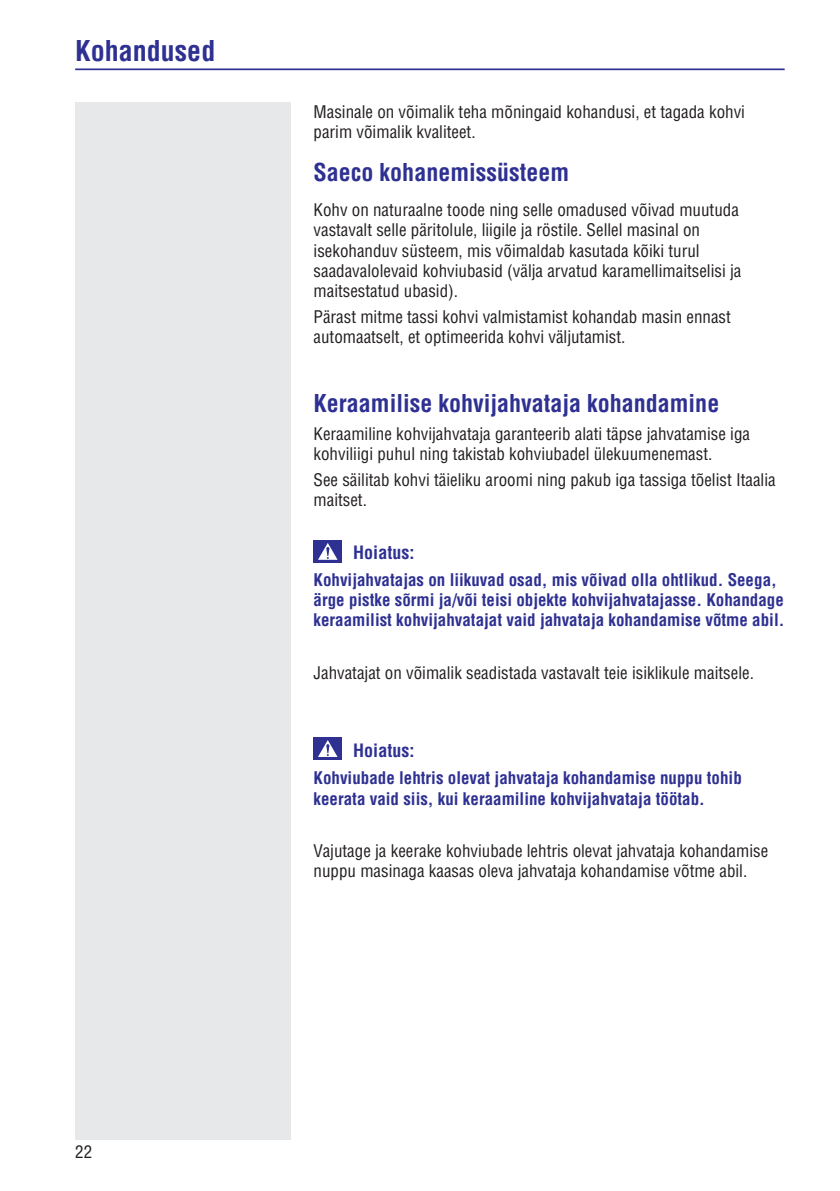
<style>
.page{position:relative;width:840px;height:1191px;background:#fff}
.page>*{position:absolute;margin:0;border:0;box-sizing:border-box;transform-origin:0 0}
.t1{font:700 28px "Rim Helvetica Condensed";color:#2e3092}
.t2{font:700 24px "Rim Helvetica Condensed";color:#2e3092}
.t3{font:700 18px "Rim Helvetica Condensed";color:#2e3092}
.t4{font:17px/20px "Rim Helvetica Condensed";color:#231f20}
.t5{font:700 17px/20.4px "Rim Helvetica Condensed";color:#2e3092}
</style>
<div class="page">
<hr style="left:75px;top:68px;width:709px;height:2px;background:#2e3092">
<div style="left:75px;top:102px;width:216px;height:1038px;background:#e7e8e9"></div>
<div style="left:313px;top:540px;width:29px;height:22px;background:#2e3092"></div>
<svg style="left:318px;top:543px;width:19px;height:17px"></svg>
<div style="left:313px;top:737px;width:29px;height:22px;background:#2e3092"></div>
<svg style="left:318px;top:740px;width:19px;height:17px"></svg>
<h1 class="t1" style="left:75px;top:40px;width:141px">Kohandused</h1>
<p class="t4" style="left:313px;top:104px;width:432px">Masinale on võimalik teha mõningaid kohandusi, et tagada kohvi parim võimalik kvaliteet.</p>
<h2 class="t2" style="left:313px;top:163px;width:257px">Saeco kohanemissüsteem</h2>
<p class="t4" style="left:313px;top:202px;width:429px">Kohv on naturaalne toode ning selle omadused võivad muutuda vastavalt selle päritolule, liigile ja röstile. Sellel masinal on isekohanduv süsteem, mis võimaldab kasutada kõiki turul saadavalolevaid kohviubasid (välja arvatud karamellimaitselisi ja maitsestatud ubasid).</p>
<p class="t4" style="left:313px;top:308px;width:418px">Pärast mitme tassi kohvi valmistamist kohandab masin ennast automaatselt, et optimeerida kohvi väljutamist.</p>
<h2 class="t2" style="left:313px;top:393px;width:407px">Keraamilise kohvijahvataja kohandamine</h2>
<p class="t4" style="left:313px;top:425px;width:438px">Keraamiline kohvijahvataja garanteerib alati täpse jahvatamise iga kohviliigi puhul ning takistab kohviubadel ülekuumenemast.</p>
<p class="t4" style="left:313px;top:471px;width:463px">See säilitab kohvi täieliku aroomi ning pakub iga tassiga tõelist Itaalia maitset.</p>
<p class="t3" style="left:353px;top:545px;width:63px">Hoiatus:</p>
<p class="t5" style="left:313px;top:570px;width:472px">Kohvijahvatajas on liikuvad osad, mis võivad olla ohtlikud. Seega, ärge pistke sõrmi ja/või teisi objekte kohvijahvatajasse. Kohandage keraamilist kohvijahvatajat vaid jahvataja kohandamise võtme abil.</p>
<p class="t4" style="left:313px;top:664px;width:441px">Jahvatajat on võimalik seadistada vastavalt teie isiklikule maitsele.</p>
<p class="t3" style="left:353px;top:744px;width:63px">Hoiatus:</p>
<p class="t5" style="left:313px;top:769px;width:429px">Kohviubade lehtris olevat jahvataja kohandamise nuppu tohib keerata vaid siis, kui keraamiline kohvijahvataja töötab.</p>
<p class="t4" style="left:313px;top:842px;width:456px">Vajutage ja keerake kohviubade lehtris olevat jahvataja kohandamise nuppu masinaga kaasas oleva jahvataja kohandamise võtme abil.</p>
<p class="t4" style="left:75px;top:1143px;width:18px">22</p>
</div>
